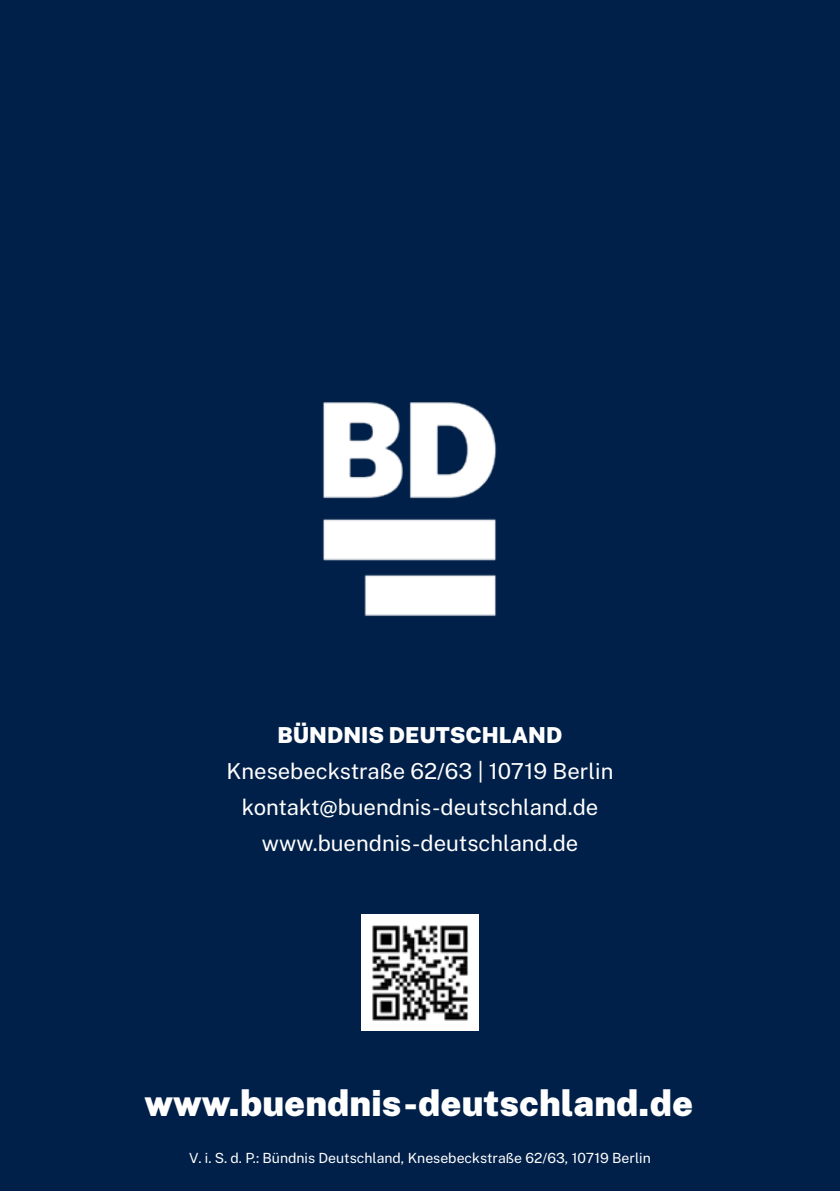
<style>
.page{position:relative;width:840px;height:1191px;background:#fff}
.page>*{position:absolute;margin:0;border:0;box-sizing:border-box;transform-origin:0 0}
.t1{font:900 36px "Public Sans";color:#fff}
.t2{font:22px/36px "Public Sans";color:#fff;text-align:center}
.t3{font:900 22px "Public Sans";color:#fff}
.t4{font:14px "Public Sans";color:#fff}
</style>
<div class="page">
<div style="left:0;top:0;width:839px;height:1191px;background:#002049"></div>
<img style="left:361px;top:915px;width:117px;height:115px">
<img style="left:323px;top:402px;width:174px;height:215px">
<p class="t3" style="left:277px;top:721px;width:286px">BÜNDNIS DEUTSCHLAND</p>
<p class="t2" style="left:226px;top:752px;width:388px">Knesebeckstraße 62/63 | 10719 Berlin kontakt@buendnis-deutschland.de www.buendnis-deutschland.de</p>
<h1 class="t1" style="left:144px;top:1079px;width:549px">www.buendnis-deutschland.de</h1>
<p class="t4" style="left:189px;top:1148px;width:463px">V. i. S. d. P.: Bündnis Deutschland, Knesebeckstraße 62/63, 10719 Berlin</p>
</div>
